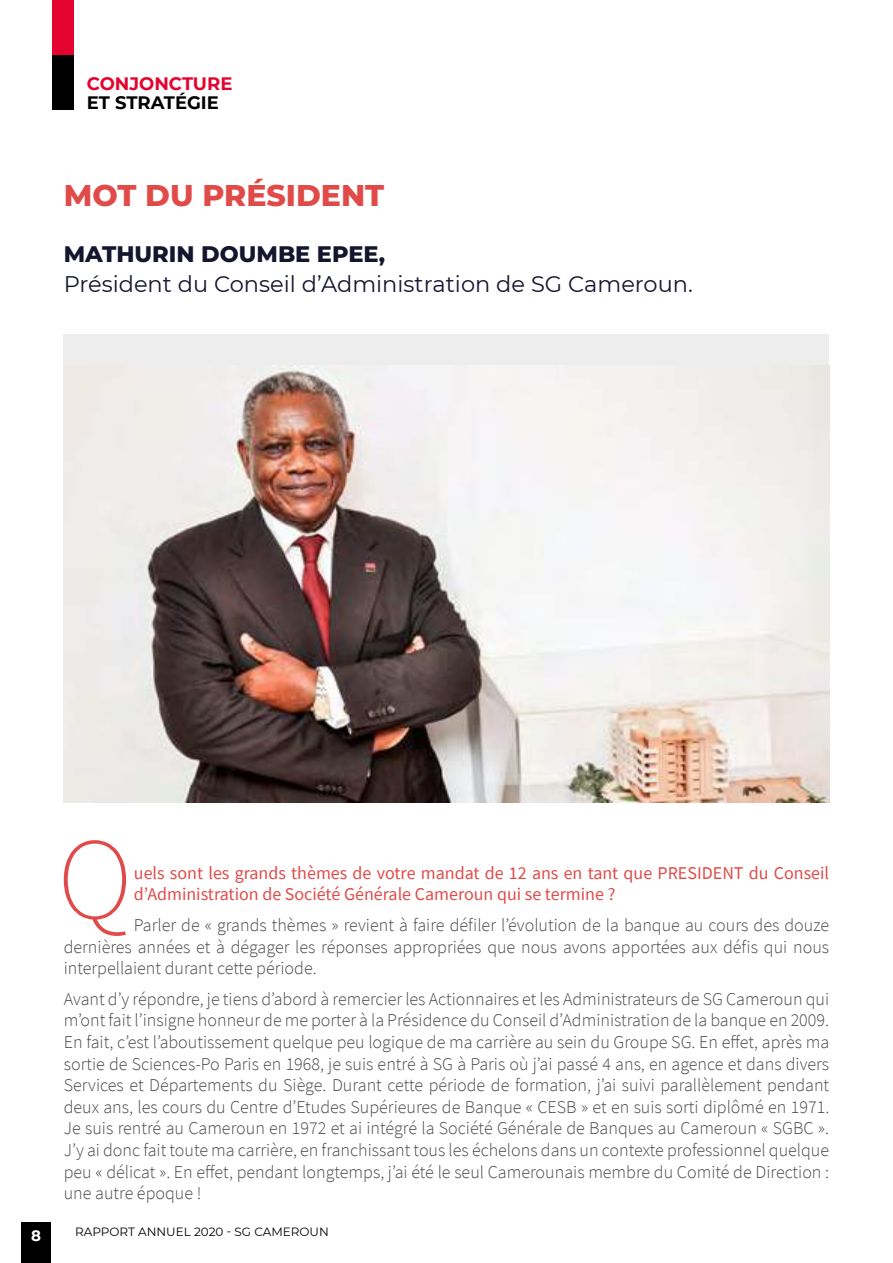
<style>
.page{position:relative;width:893px;height:1263px;background:#fff}
.page>*{position:absolute;margin:0;border:0;box-sizing:border-box;transform-origin:0 0}
.t1{font:200 116.25px "Source Sans Pro";color:#e04b49}
.t2{font:800 30px "Montserrat";color:#e04b49}
.t3{font:22.5px "Montserrat";color:#15162e}
.t4{font:800 22.5px "Montserrat";color:#15162e}
.t5{font:300 18px/21.6px "Source Sans Pro";color:#4a4a49;text-align:justify}
.t6{font:18px/21.6px "Source Sans Pro";color:#e04b49}
.t7{font:700 18px "Montserrat";color:#e4032e}
.t8{font:700 18px "Montserrat";color:#000}
.t9{font:700 15px "Montserrat";color:#fff}
.t10{font:12px "Montserrat";color:#000}
</style>
<div class="page">
<div style="left:52px;top:0;width:22px;height:55px;background:#e4032e"></div>
<div style="left:52px;top:55px;width:22px;height:55px;background:#000"></div>
<div style="left:21px;top:1222px;width:30px;height:41px;background:#000"></div>
<div style="left:64px;top:334px;width:765px;height:469px;background:#ededed"></div>
<img style="left:145px;top:366px;width:684px;height:437px">
<p class="t7" style="left:87px;top:70px;width:147px">CONJONCTURE</p>
<p class="t8" style="left:87px;top:90px;width:134px">ET STRATÉGIE</p>
<h2 class="t2" style="left:64px;top:173px;width:322px">MOT DU PRÉSIDENT</h2>
<p class="t4" style="left:64px;top:238px;width:323px">MATHURIN DOUMBE EPEE,</p>
<p class="t3" style="left:64px;top:269px;width:631px">Président du Conseil d’Administration de SG Cameroun.</p>
<h1 class="t1" style="left:57px;top:809px;width:77px">Q</h1>
<p class="t6" style="left:134px;top:862px;width:697px">uels sont les grands thèmes de votre mandat de 12 ans en tant que PRESIDENT du Conseil d’Administration de Société Générale Cameroun qui se termine ?</p>
<p class="t5" style="left:64px;top:914px;width:767px;text-indent:70px">Parler de « grands thèmes » revient à faire défiler l’évolution de la banque au cours des douze dernières années et à dégager les réponses appropriées que nous avons apportées aux défis qui nous interpellaient durant cette période.</p>
<p class="t5" style="left:64px;top:988px;width:767px">Avant d’y répondre, je tiens d’abord à remercier les Actionnaires et les Administrateurs de SG Cameroun qui m’ont fait l’insigne honneur de me porter à la Présidence du Conseil d’Administration de la banque en 2009.<br>En fait, c’est l’aboutissement quelque peu logique de ma carrière au sein du Groupe SG. En effet, après ma sortie de Sciences-Po Paris en 1968, je suis entré à SG à Paris où j’ai passé 4 ans, en agence et dans divers Services et Départements du Siège. Durant cette période de formation, j’ai suivi parallèlement pendant deux ans, les cours du Centre d’Etudes Supérieures de Banque « CESB » et en suis sorti diplômé en 1971.<br>Je suis rentré au Cameroun en 1972 et ai intégré la Société Générale de Banques au Cameroun « SGBC ».<br>J’y ai donc fait toute ma carrière, en franchissant tous les échelons dans un contexte professionnel quelque peu « délicat ». En effet, pendant longtemps, j’ai été le seul Camerounais membre du Comité de Direction : une autre époque !</p>
<p class="t9" style="left:31px;top:1225px;width:11px">8</p>
<p class="t10" style="left:75px;top:1223px;width:255px">RAPPORT ANNUEL 2020 - SG CAMEROUN</p>
</div>
